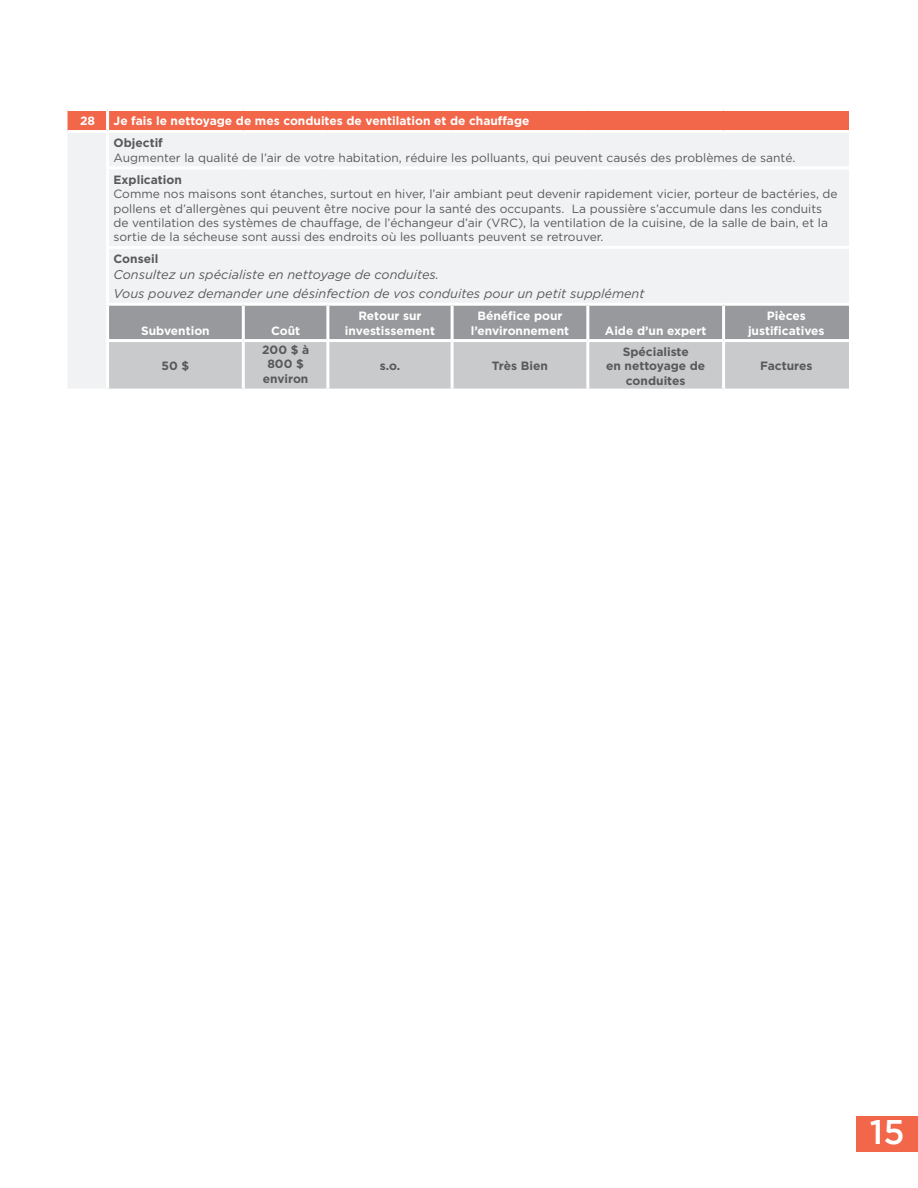
<style>
.page{position:relative;width:918px;height:1188px;background:#fff}
.page>*{position:absolute;margin:0;border:0;box-sizing:border-box;transform-origin:0 0}
.t1{font:500 34.2px "Gotham";color:#fff}
.t2{font:italic 12.75px/19.6px "Gotham";color:#58595b}
.t3{font:12px/14.4px "Gotham";color:#58595b}
.t4{font:700 12px/14.4px "Gotham";color:#fff;text-align:center}
.t5{font:700 12px/14.4px "Gotham";color:#58595b;text-align:center}
</style>
<div class="page">
<div style="left:856px;top:1116px;width:62px;height:36px;background:#f26649"></div>
<div style="left:68px;top:111px;width:781px;height:19px;background:#f26649"></div>
<div style="left:68px;top:133px;width:781px;height:255px;background:#f1f2f3"></div>
<svg style="left:109px;top:306px;width:740px;height:83px;background:#b4b6b8"></svg>
<hr style="left:106px;top:166px;width:137px;height:3px;background:#fff">
<hr style="left:243px;top:166px;width:85px;height:3px;background:#fff">
<hr style="left:328px;top:166px;width:124px;height:3px;background:#fff">
<hr style="left:452px;top:166px;width:136px;height:3px;background:#fff">
<hr style="left:588px;top:166px;width:136px;height:3px;background:#fff">
<hr style="left:724px;top:166px;width:125px;height:3px;background:#fff">
<hr style="left:106px;top:246px;width:137px;height:3px;background:#fff">
<hr style="left:243px;top:246px;width:85px;height:3px;background:#fff">
<hr style="left:328px;top:246px;width:124px;height:3px;background:#fff">
<hr style="left:452px;top:246px;width:136px;height:3px;background:#fff">
<hr style="left:588px;top:246px;width:136px;height:3px;background:#fff">
<hr style="left:724px;top:246px;width:125px;height:3px;background:#fff">
<hr style="left:106px;top:303px;width:137px;height:3px;background:#fff">
<hr style="left:243px;top:303px;width:85px;height:3px;background:#fff">
<hr style="left:242px;top:306px;width:3px;height:33px;background:#fff">
<hr style="left:328px;top:303px;width:124px;height:3px;background:#fff">
<hr style="left:326px;top:306px;width:3px;height:33px;background:#fff">
<hr style="left:452px;top:303px;width:136px;height:3px;background:#fff">
<hr style="left:451px;top:306px;width:3px;height:33px;background:#fff">
<hr style="left:588px;top:303px;width:136px;height:3px;background:#fff">
<hr style="left:586px;top:306px;width:3px;height:33px;background:#fff">
<hr style="left:724px;top:303px;width:125px;height:3px;background:#fff">
<hr style="left:722px;top:306px;width:3px;height:33px;background:#fff">
<hr style="left:106px;top:339px;width:137px;height:3px;background:#fff">
<hr style="left:243px;top:339px;width:85px;height:3px;background:#fff">
<hr style="left:242px;top:342px;width:3px;height:47px;background:#fff">
<hr style="left:328px;top:339px;width:124px;height:3px;background:#fff">
<hr style="left:326px;top:342px;width:3px;height:47px;background:#fff">
<hr style="left:452px;top:339px;width:136px;height:3px;background:#fff">
<hr style="left:451px;top:342px;width:3px;height:47px;background:#fff">
<hr style="left:588px;top:339px;width:136px;height:3px;background:#fff">
<hr style="left:586px;top:342px;width:3px;height:47px;background:#fff">
<hr style="left:724px;top:339px;width:125px;height:3px;background:#fff">
<hr style="left:722px;top:342px;width:3px;height:47px;background:#fff">
<hr style="left:106px;top:133px;width:3px;height:33px;background:#fff">
<hr style="left:106px;top:169px;width:3px;height:77px;background:#fff">
<hr style="left:106px;top:249px;width:3px;height:54px;background:#fff">
<hr style="left:106px;top:306px;width:3px;height:33px;background:#fff">
<hr style="left:106px;top:342px;width:3px;height:47px;background:#fff">
<hr style="left:106px;top:111px;width:3px;height:19px;background:#fff">
<p class="t4" style="left:80px;top:114px;width:17px">28</p>
<p class="t4" style="left:114px;top:114px;width:417px">Je fais le nettoyage de mes conduites de ventilation et de chauffage</p>
<p class="t5" style="left:114px;top:136px;width:51px">Objectif</p>
<p class="t3" style="left:114px;top:150px;width:683px">Augmenter la qualité de l’air de votre habitation, réduire les polluants, qui peuvent causés des problèmes de santé.</p>
<p class="t5" style="left:114px;top:172px;width:70px">Explication</p>
<p class="t3" style="left:114px;top:187px;width:726px">Comme nos maisons sont étanches, surtout en hiver, l’air ambiant peut devenir rapidement vicier, porteur de bactéries, de pollens et d’allergènes qui peuvent être nocive pour la santé des occupants. La poussière s’accumule dans les conduits de ventilation des systèmes de chauffage, de l’échangeur d’air (VRC), la ventilation de la cuisine, de la salle de bain, et la sortie de la sécheuse sont aussi des endroits où les polluants peuvent se retrouver.</p>
<p class="t5" style="left:114px;top:252px;width:46px">Conseil</p>
<p class="t2" style="left:114px;top:264px;width:532px">Consultez un spécialiste en nettoyage de conduites.<br>Vous pouvez demander une désinfection de vos conduites pour un petit supplément</p>
<p class="t4" style="left:141px;top:323px;width:70px">Subvention</p>
<p class="t4" style="left:271px;top:323px;width:31px">Coût</p>
<p class="t4" style="left:345px;top:308px;width:92px">Retour sur investissement</p>
<p class="t4" style="left:471px;top:308px;width:100px">Bénéfice pour l’environnement</p>
<p class="t4" style="left:748px;top:308px;width:78px">Pièces justificatives</p>
<p class="t4" style="left:605px;top:323px;width:103px">Aide d’un expert</p>
<p class="t5" style="left:162px;top:359px;width:29px">50 $</p>
<p class="t5" style="left:262px;top:342px;width:49px">200 $ à<br>800 $ environ</p>
<p class="t5" style="left:380px;top:359px;width:22px">s.o.</p>
<p class="t5" style="left:492px;top:359px;width:58px">Très Bien</p>
<p class="t5" style="left:606px;top:344px;width:101px">Spécialiste<br>en nettoyage de conduites</p>
<p class="t5" style="left:760px;top:359px;width:54px">Factures</p>
<h1 class="t1" style="left:870px;top:1113px;width:36px">15</h1>
</div>
